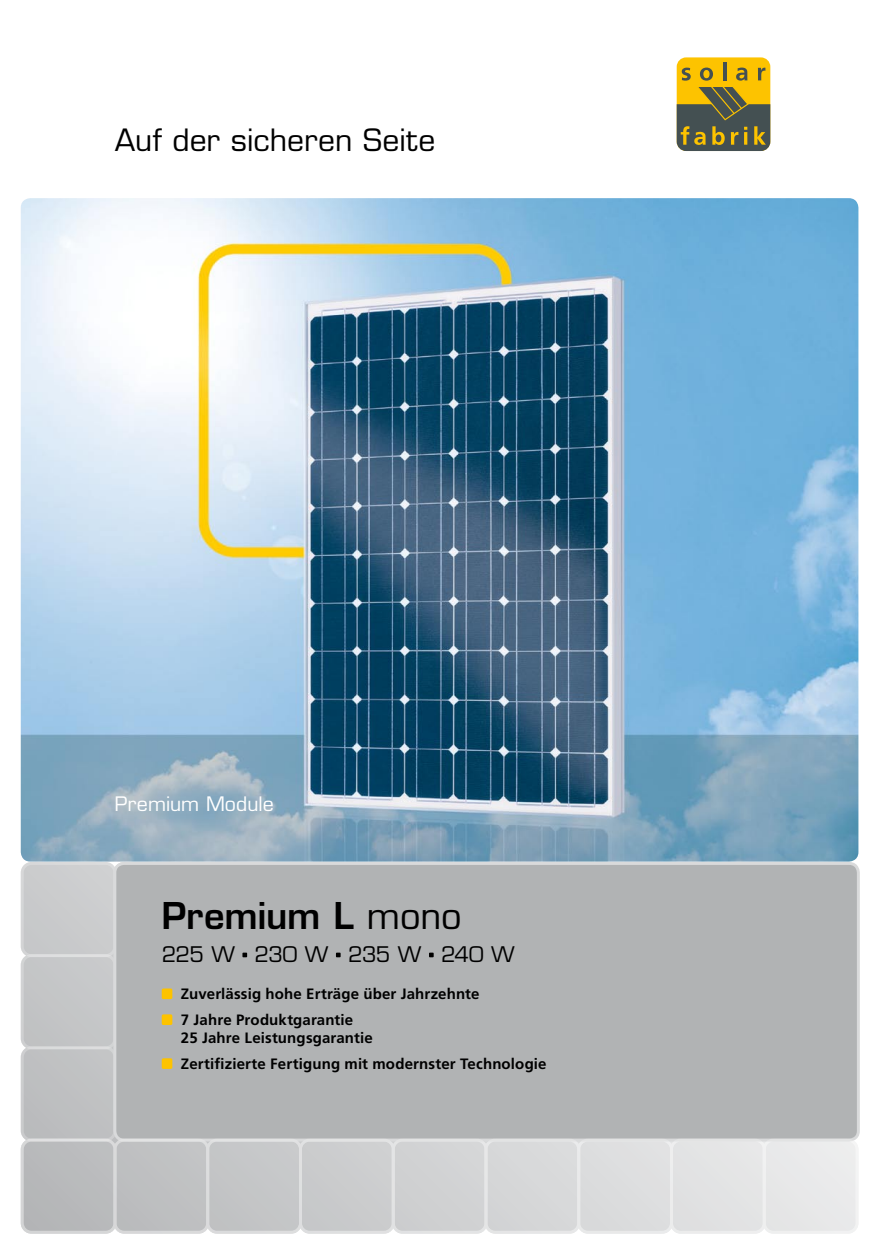
<style>
.page{position:relative;width:881px;height:1255px;background:#fff}
.page>*{position:absolute;margin:0;border:0;box-sizing:border-box;transform-origin:0 0}
.t1{font:600 36px "Eurostile";color:#000}
.t2{font:30px "Eurostile";letter-spacing:.005em;color:#000}
.t3{font:21px "Eurostile";letter-spacing:-.025em;color:#000}
.t4{font:19.5px "Eurostile";color:#fff}
.t5{font:700 15px/26px "Frutiger";letter-spacing:.01em;color:#000}
.s1{font-weight:400}
</style>
<div class="page">
<svg style="left:21px;top:864px;width:837px;height:369px;background:#cdcecf"></svg>
<div style="left:21px;top:862px;width:95px;height:95px;border:3px solid #fff;border-radius:9px"></div>
<div style="left:21px;top:954px;width:95px;height:95px;border:3px solid #fff;border-radius:9px"></div>
<div style="left:21px;top:1046px;width:95px;height:95px;border:3px solid #fff;border-radius:9px"></div>
<div style="left:115px;top:863px;width:743px;height:276px;background:#b1b3b4;border-radius:9px"></div>
<div style="left:113px;top:862px;width:746px;height:279px;border:3px solid #d9dadb;border-radius:9px"></div>
<div style="left:676px;top:57px;width:94px;height:94px;background:#fdc300;border-radius:9px"></div>
<svg style="left:723px;top:62px;width:3px;height:6px"></svg>
<svg style="left:676px;top:68px;width:94px;height:83px"></svg>
<img style="left:21px;top:198px;width:837px;height:663px">
<div style="left:21px;top:1138px;width:95px;height:95px;border:3px solid #fff;border-radius:9px"></div>
<div style="left:113px;top:1138px;width:96px;height:95px;border:3px solid #fff;border-radius:9px"></div>
<div style="left:206px;top:1138px;width:96px;height:95px;border:3px solid #fff;border-radius:9px"></div>
<div style="left:299px;top:1138px;width:95px;height:95px;border:3px solid #fff;border-radius:9px"></div>
<div style="left:391px;top:1138px;width:96px;height:95px;border:3px solid #fff;border-radius:9px"></div>
<div style="left:484px;top:1138px;width:96px;height:95px;border:3px solid #fff;border-radius:9px"></div>
<div style="left:577px;top:1138px;width:95px;height:95px;border:3px solid #fff;border-radius:9px"></div>
<div style="left:669px;top:1138px;width:96px;height:95px;border:3px solid #fff;border-radius:9px"></div>
<div style="left:762px;top:1138px;width:96px;height:95px;border:3px solid #fff;border-radius:9px"></div>
<div style="left:162px;top:988px;width:10px;height:11px;background:#fdc300;border-radius:2px"></div>
<div style="left:162px;top:1014px;width:10px;height:10px;background:#fdc300;border-radius:2px"></div>
<div style="left:162px;top:1058px;width:10px;height:10px;background:#fdc300;border-radius:2px"></div>
<svg style="left:242px;top:952px;width:5px;height:5px"></svg>
<svg style="left:336px;top:952px;width:4px;height:5px"></svg>
<svg style="left:429px;top:952px;width:4px;height:5px"></svg>
<h2 class="t2" style="left:115px;top:122px;width:322px">Auf der sicheren Seite</h2>
<h3 class="t4" style="left:115px;top:792px;width:160px">Premium Module</h3>
<h1 class="t1" style="left:162px;top:893px;width:301px">Premium L <span class="s1">mono</span></h1>
<h3 class="t3" style="left:162px;top:941px;width:354px">225 W 230 W 235 W 240 W</h3>
<p class="t5" style="left:181px;top:980px;width:300px">Zuverlässig hohe Erträge über Jahrzehnte<br>7 Jahre Produktgarantie</p>
<p class="t5" style="left:181px;top:1024px;width:367px">25 Jahre Leistungsgarantie<br>Zertifizierte Fertigung mit modernster Technologie</p>
</div>
